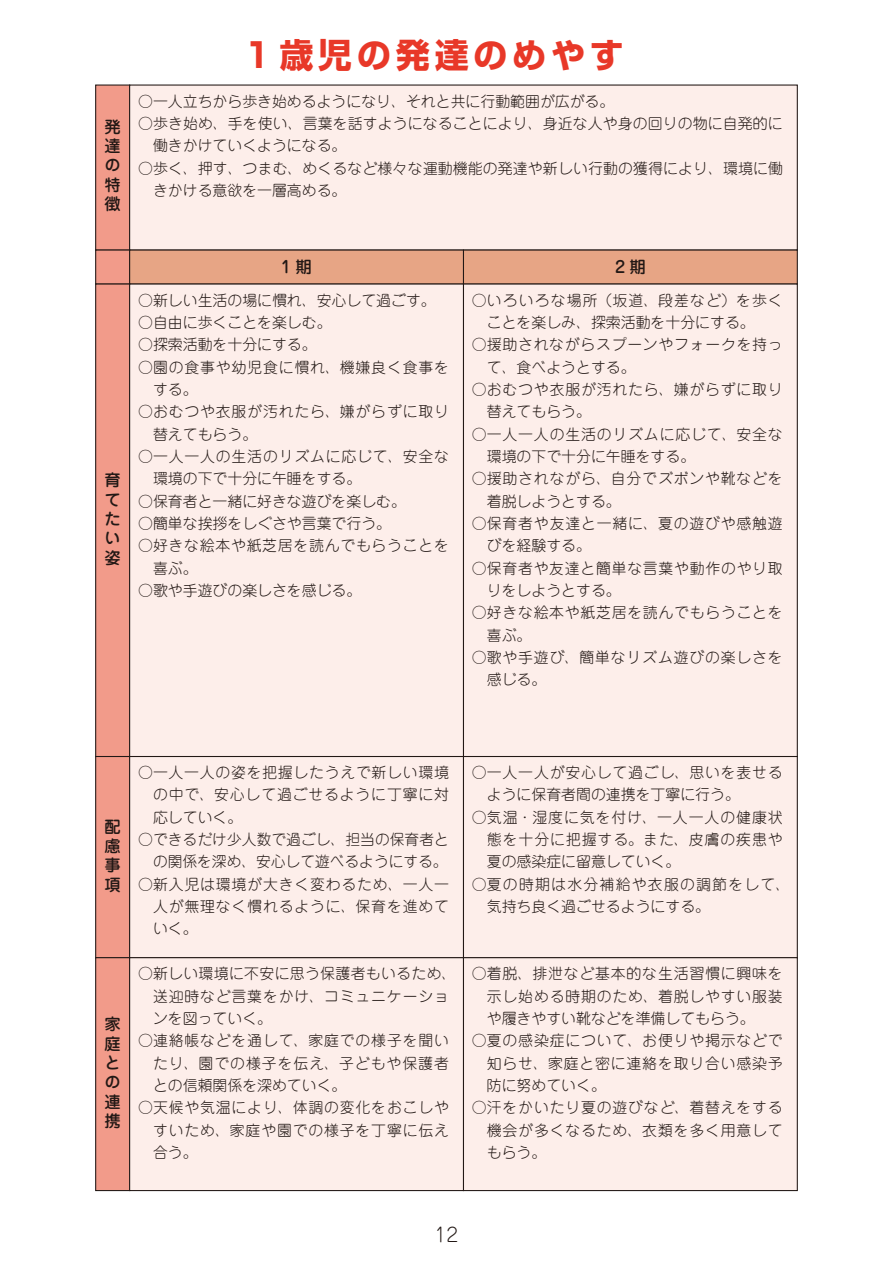
<style>
.page{position:relative;width:893px;height:1263px;background:#fff}
.page>*{position:absolute;margin:0;border:0;box-sizing:border-box;transform-origin:0 0}
.t1{font:700 34.05px "Shin Go Pr 6";letter-spacing:.14em;color:#e83828}
.t2{font:300 19.2px "Jun 101 Pro";color:#221815}
.t3{font:500 16.2px/19.4px "Jun 34 Pro";color:#221815;text-align:justify}
.t4{font:300 14.85px/22.4px "Jun 101 Pro";letter-spacing:.05em;color:#221815}
.t5{font:300 14.85px/22.4px "Jun 101 Pro";color:#221815}
.t6{font:300 14.85px/22.4px "Jun 101 Pro";letter-spacing:.01em;color:#221815}
.t7{font:300 14.85px/22.4px "Jun 101 Pro";letter-spacing:.02em;color:#221815}
.t8{font:300 14.85px/22.4px "Jun 101 Pro";letter-spacing:.005em;color:#221815;text-align:right}
.t9{font:300 14.85px/22.4px "Jun 101 Pro";letter-spacing:.08em;color:#221815}
</style>
<div class="page">
<div style="left:95px;top:85px;width:35px;height:166px;background:#f29b8a;border:1px solid #221815"></div>
<div style="left:129px;top:85px;width:669px;height:166px;background:#fdeeea"></div>
<div style="left:95px;top:250px;width:35px;height:35px;background:#f29b8a;border:1px solid #221815"></div>
<div style="left:129px;top:250px;width:335px;height:35px;background:#e7a585"></div>
<div style="left:463px;top:250px;width:335px;height:35px;background:#e7a585"></div>
<div style="left:95px;top:283px;width:35px;height:474px;background:#f29b8a;border:1px solid #221815"></div>
<div style="left:129px;top:283px;width:335px;height:474px;background:#fdeeea;border:1px solid #221815"></div>
<div style="left:463px;top:283px;width:335px;height:474px;background:#fdeeea;border:1px solid #221815"></div>
<div style="left:95px;top:756px;width:35px;height:202px;background:#f29b8a;border:1px solid #221815"></div>
<div style="left:129px;top:756px;width:335px;height:202px;background:#fdeeea;border:1px solid #221815"></div>
<div style="left:463px;top:756px;width:335px;height:202px;background:#fdeeea;border:1px solid #221815"></div>
<div style="left:95px;top:957px;width:35px;height:234px;background:#f29b8a;border:1px solid #221815"></div>
<div style="left:129px;top:957px;width:335px;height:234px;background:#fdeeea;border:1px solid #221815"></div>
<div style="left:463px;top:957px;width:335px;height:234px;background:#fdeeea;border:1px solid #221815"></div>
<p class="t3" style="left:105px;top:115px;width:17px">発達の特徴</p>
<p class="t1" style="left:241px;top:28px;width:385px">１歳児の発達のめやす</p>
<p class="t5" style="left:138px;top:88px;width:478px">○一人立ちから歩き始めるようになり、それと共に行動範囲が広がる。</p>
<p class="t6" style="left:153px;top:110px;width:631px;text-indent:-15px">○歩き始め、手を使い、言葉を話すようになることにより、身近な人や身の回りの物に自発的に働きかけていくようになる。</p>
<p class="t6" style="left:153px;top:155px;width:631px;text-indent:-15px">○歩く、押す、つまむ、めくるなど様々な運動機能の発達や新しい行動の獲得により、環境に働きかける意欲を一層高める。</p>
<p class="t3" style="left:104px;top:469px;width:17px">育てたい姿</p>
<p class="t3" style="left:281px;top:256px;width:32px">1期</p>
<p class="t3" style="left:615px;top:256px;width:32px">2期</p>
<p class="t5" style="left:138px;top:287px;width:299px">○新しい生活の場に慣れ、安心して過ごす。</p>
<p class="t5" style="left:138px;top:309px;width:195px">○自由に歩くことを楽しむ。</p>
<p class="t5" style="left:138px;top:332px;width:180px">○探索活動を十分にする。</p>
<p class="t4" style="left:153px;top:354px;width:297px;text-indent:-15px">○園の食事や幼児食に慣れ、機嫌良く食事をする。</p>
<p class="t4" style="left:153px;top:399px;width:297px;text-indent:-15px">○おむつや衣服が汚れたら、嫌がらずに取り替えてもらう。</p>
<p class="t4" style="left:153px;top:443px;width:297px;text-indent:-15px">○一人一人の生活のリズムに応じて、安全な環境の下で十分に午睡をする。</p>
<p class="t5" style="left:138px;top:488px;width:269px">○保育者と一緒に好きな遊びを楽しむ。</p>
<p class="t5" style="left:138px;top:510px;width:254px">○簡単な挨拶をしぐさや言葉で行う。</p>
<p class="t4" style="left:153px;top:533px;width:297px;text-indent:-15px">○好きな絵本や紙芝居を読んでもらうことを喜ぶ。</p>
<p class="t5" style="left:138px;top:577px;width:225px">○歌や手遊びの楽しさを感じる。</p>
<p class="t5" style="left:487px;top:287px;width:297px;text-indent:-15px">○いろいろな場所（坂道、段差など）を歩くことを楽しみ、探索活動を十分にする。</p>
<p class="t4" style="left:487px;top:332px;width:297px;text-indent:-15px">○援助されながらスプーンやフォークを持って、食べようとする。</p>
<p class="t4" style="left:487px;top:376px;width:297px;text-indent:-15px">○おむつや衣服が汚れたら、嫌がらずに取り替えてもらう。</p>
<p class="t4" style="left:487px;top:421px;width:297px;text-indent:-15px">○一人一人の生活のリズムに応じて、安全な環境の下で十分に午睡をする。</p>
<p class="t4" style="left:487px;top:466px;width:297px;text-indent:-15px">○援助されながら、自分でズボンや靴などを着脱しようとする。</p>
<p class="t4" style="left:487px;top:510px;width:297px;text-indent:-15px">○保育者や友達と一緒に、夏の遊びや感触遊びを経験する。</p>
<p class="t4" style="left:487px;top:555px;width:297px;text-indent:-15px">○保育者や友達と簡単な言葉や動作のやり取りをしようとする。</p>
<p class="t4" style="left:487px;top:600px;width:297px;text-indent:-15px">○好きな絵本や紙芝居を読んでもらうことを喜ぶ。</p>
<p class="t4" style="left:487px;top:644px;width:297px;text-indent:-15px">○歌や手遊び、簡単なリズム遊びの楽しさを感じる。</p>
<p class="t3" style="left:105px;top:815px;width:17px">配慮事項</p>
<p class="t3" style="left:105px;top:1013px;width:17px">家庭との連携</p>
<p class="t4" style="left:153px;top:760px;width:297px;text-align:justify;text-indent:-15px">○一人一人の姿を把握したうえで新しい環境の中で、安心して過ごせるように丁寧に対応していく。</p>
<p class="t8" style="left:138px;top:826px;width:312px">○できるだけ少人数で過ごし、担当の保育者との関係を深め、安心して遊べるようにする。</p>
<p class="t4" style="left:153px;top:871px;width:297px;text-align:justify;text-indent:-15px">○新入児は環境が大きく変わるため、一人一人が無理なく慣れるように、保育を進めていく。</p>
<p class="t7" style="left:153px;top:961px;width:305px;text-indent:-15px">○新しい環境に不安に思う保護者もいるため、送迎時など言葉をかけ、コミュニケーションを図っていく。</p>
<p class="t4" style="left:153px;top:1028px;width:297px;text-align:justify;text-indent:-15px">○連絡帳などを通して、家庭での様子を聞いたり、園での様子を伝え、子どもや保護者との信頼関係を深めていく。</p>
<p class="t4" style="left:153px;top:1095px;width:297px;text-align:justify;text-indent:-15px">○天候や気温により、体調の変化をおこしやすいため、家庭や園での様子を丁寧に伝え合う。</p>
<p class="t4" style="left:487px;top:759px;width:297px;text-indent:-15px">○一人一人が安心して過ごし、思いを表せるように保育者間の連携を丁寧に行う。</p>
<p class="t4" style="left:487px;top:804px;width:297px;text-align:justify;text-indent:-15px">○気温・湿度に気を付け、一人一人の健康状態を十分に把握する。また、皮膚の疾患や夏の感染症に留意していく。</p>
<p class="t9" style="left:487px;top:871px;width:305px;text-indent:-15px">○夏の時期は水分補給や衣服の調節をして、気持ち良く過ごせるようにする。</p>
<p class="t4" style="left:487px;top:961px;width:297px;text-align:justify;text-indent:-15px">○着脱、排泄など基本的な生活習慣に興味を示し始める時期のため、着脱しやすい服装や履きやすい靴などを準備してもらう。</p>
<p class="t4" style="left:487px;top:1028px;width:297px;text-align:justify;text-indent:-15px">○夏の感染症について、お便りや掲示などで知らせ、家庭と密に連絡を取り合い感染予防に努めていく。</p>
<p class="t4" style="left:487px;top:1095px;width:297px;text-align:justify;text-indent:-15px">○汗をかいたり夏の遊びなど、着替えをする機会が多くなるため、衣類を多く用意してもらう。</p>
<p class="t2" style="left:434px;top:1219px;width:26px">12</p>
</div>
